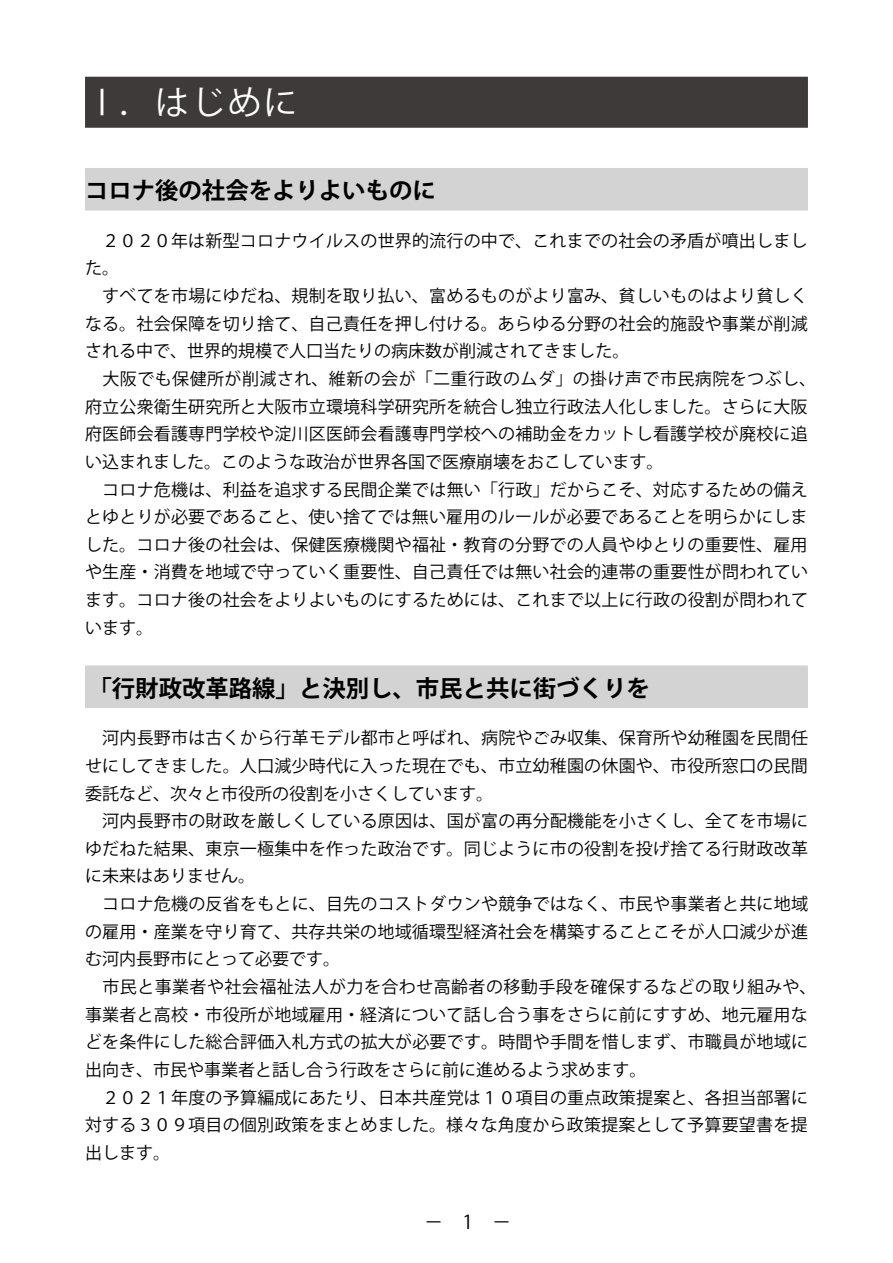
<style>
.page{position:relative;width:893px;height:1263px;background:#fff}
.page>*{position:absolute;margin:0;border:0;box-sizing:border-box;transform-origin:0 0}
.t1{font:700 23.4px "Koz Go Pro";color:#000}
.t2{font:19.2px "Koz Go Pro";color:#000}
.t3{font:16.95px/27.6px "Koz Go Pro";letter-spacing:.015em;color:#000}
</style>
<div class="page">
<div style="left:85px;top:77px;width:723px;height:51px;background:#3e3a39"></div>
<div style="left:85px;top:168px;width:723px;height:42px;background:#d3d3d4"></div>
<div style="left:85px;top:665px;width:723px;height:43px;background:#d3d3d4"></div>
<h1 class="t1" style="left:85px;top:176px;width:352px">コロナ後の社会をよりよいものに</h1>
<p class="t3" style="left:85px;top:227px;width:733px">　２０２０年は新型コロナウイルスの世界的流行の中で、これまでの社会の矛盾が噴出しました。<br>　すべてを市場にゆだね、規制を取り払い、富めるものがより富み、貧しいものはより貧しくなる。社会保障を切り捨て、自己責任を押し付ける。あらゆる分野の社会的施設や事業が削減される中で、世界的規模で人口当たりの病床数が削減されてきました。<br>　大阪でも保健所が削減され、維新の会が「二重行政のムダ」の掛け声で市民病院をつぶし、府立公衆衛生研究所と大阪市立環境科学研究所を統合し独立行政法人化しました。さらに大阪府医師会看護専門学校や淀川区医師会看護専門学校への補助金をカットし看護学校が廃校に追い込まれました。このような政治が世界各国で医療崩壊をおこしています。<br>　コロナ危機は、利益を追求する民間企業では無い「行政」だからこそ、対応するための備えとゆとりが必要であること、使い捨てでは無い雇用のルールが必要であることを明らかにしました。コロナ後の社会は、保健医療機関や福祉・教育の分野での人員やゆとりの重要性、雇用や生産・消費を地域で守っていく重要性、自己責任では無い社会的連帯の重要性が問われています。コロナ後の社会をよりよいものにするためには、これまで以上に行政の役割が問われています。</p>
<h1 class="t1" style="left:89px;top:673px;width:563px">「行財政改革路線」と決別し、市民と共に街づくりを</h1>
<p class="t3" style="left:85px;top:725px;width:733px">　河内長野市は古くから行革モデル都市と呼ばれ、病院やごみ収集、保育所や幼稚園を民間任せにしてきました。人口減少時代に入った現在でも、市立幼稚園の休園や、市役所窓口の民間委託など、次々と市役所の役割を小さくしています。<br>　河内長野市の財政を厳しくしている原因は、国が富の再分配機能を小さくし、全てを市場にゆだねた結果、東京一極集中を作った政治です。同じように市の役割を投げ捨てる行財政改革に未来はありません。<br>　コロナ危機の反省をもとに、目先のコストダウンや競争ではなく、市民や事業者と共に地域の雇用・産業を守り育て、共存共栄の地域循環型経済社会を構築することこそが人口減少が進む河内長野市にとって必要です。<br>　市民と事業者や社会福祉法人が力を合わせ高齢者の移動手段を確保するなどの取り組みや、事業者と高校・市役所が地域雇用・経済について話し合う事をさらに前にすすめ、地元雇用などを条件にした総合評価入札方式の拡大が必要です。時間や手間を惜しまず、市職員が地域に出向き、市民や事業者と話し合う行政をさらに前に進めるよう求めます。<br>　２０２１年度の予算編成にあたり、日本共産党は１０項目の重点政策提案と、各担当部署に対する３０９項目の個別政策をまとめました。様々な角度から政策提案として予算要望書を提出します。</p>
<p class="t2" style="left:424px;top:1209px;width:89px">－　1　－</p>
</div>
